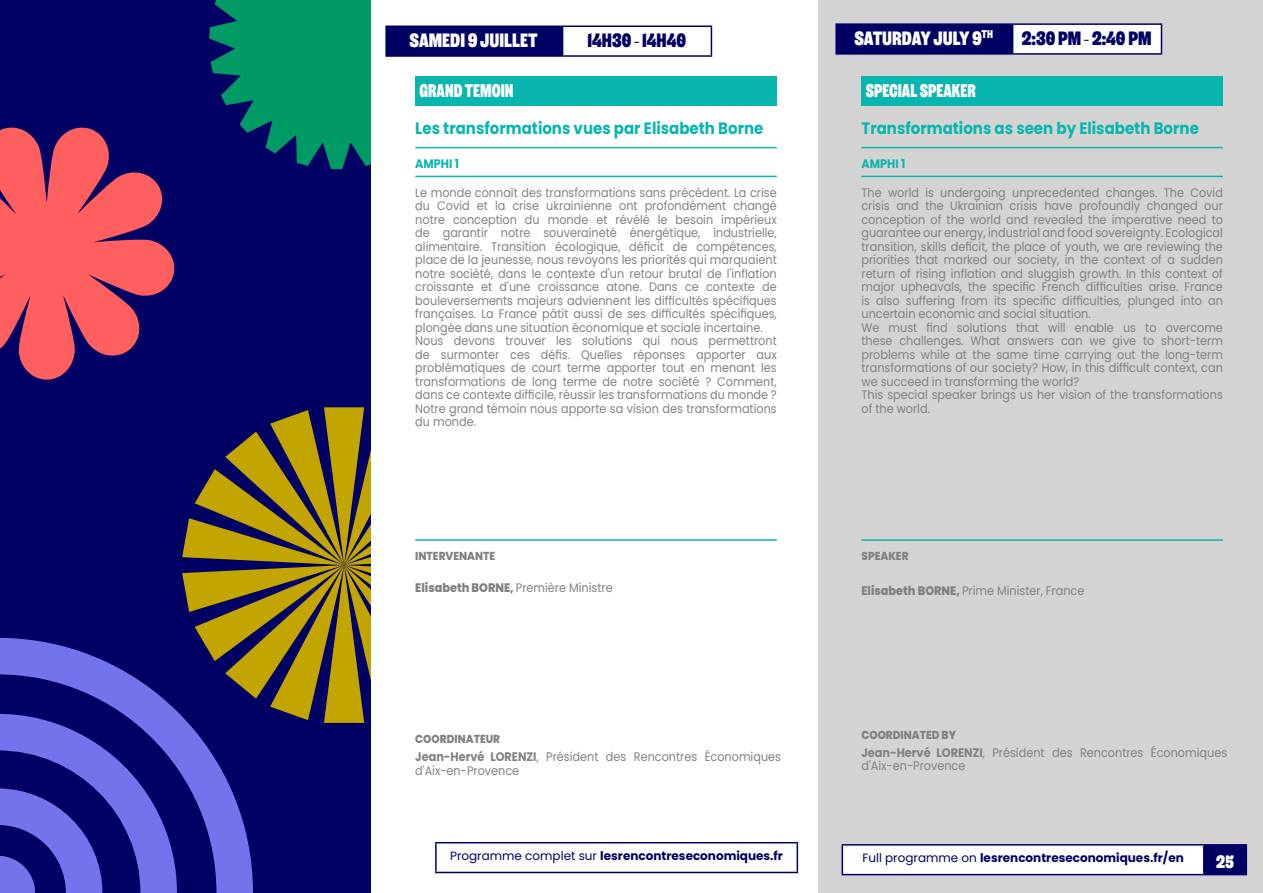
<style>
.page{position:relative;width:1263px;height:893px;background:#fff}
.page>*{position:absolute;margin:0;border:0;box-sizing:border-box;transform-origin:0 0}
.t1{font:900 22.5px "Salford Sans";color:#fff}
.t2{font:900 22.5px "Salford Sans";color:#000064}
.Numéro_session{font:900 21.45px "Salford Sans";color:#fff;scale:.91 1}
.t3{font:900 21px "Salford Sans";color:#fff}
.Titre_session_-_Neut{font:700 16.5px "Poppins";color:#09b5af;scale:.91 1}
.Note_de_cadrage{font:12.3px/13.5px "Poppins";color:#818181;scale:.91 1}
.Note_de_cadrage_EN{font:12.3px/13.5px "Poppins";color:#818181;text-align:justify;scale:.91 1}
.Désignation_interven{font:12.3px "Poppins";color:#818181;scale:.91 1}
.Amphi_neutre{font:700 12.3px "Poppins";color:#09b5af;scale:.91 1}
.t4{font:700 12px "Poppins";color:#000064}
.Désignation_interven-2{font:800 11.55px "Poppins";color:#818181;scale:.91 1}
.s1{font-weight:800}
.s2{font-weight:700}
.s3{font-weight:400}
</style>
<div class="page">
<div style="left:0;top:0;width:383px;height:893px;background:#000064"></div>
<svg style="left:209px;top:0;width:162px;height:169px"></svg>
<div style="left:371px;top:0;width:446px;height:893px;background:#fff"></div>
<div style="left:819px;top:0;width:444px;height:893px;background:#d3d3d3"></div>
<div style="left:836px;top:24px;width:177px;height:30px;background:#000064"></div>
<div style="left:1013px;top:24px;width:148px;height:30px;background:#fff"></div>
<hr style="left:835px;top:23px;width:178px;height:2px;background:#000064">
<hr style="left:835px;top:25px;width:2px;height:28px;background:#000064">
<hr style="left:835px;top:53px;width:178px;height:2px;background:#000064">
<hr style="left:1013px;top:23px;width:149px;height:2px;background:#000064">
<svg style="left:1161px;top:25px;width:1px;height:28px"></svg>
<hr style="left:1013px;top:53px;width:149px;height:2px;background:#000064">
<div style="left:386px;top:26px;width:177px;height:30px;background:#000064"></div>
<hr style="left:385px;top:26px;width:178px;height:1px;background:#000064">
<hr style="left:385px;top:27px;width:2px;height:28px;background:#000064">
<hr style="left:385px;top:55px;width:178px;height:2px;background:#000064">
<hr style="left:563px;top:26px;width:149px;height:1px;background:#000064">
<svg style="left:711px;top:27px;width:1px;height:28px"></svg>
<hr style="left:563px;top:55px;width:149px;height:2px;background:#000064">
<hr style="left:435px;top:842px;width:363px;height:1px;background:#000064">
<hr style="left:796px;top:843px;width:2px;height:29px;background:#000064">
<hr style="left:435px;top:872px;width:363px;height:1px;background:#000064">
<div style="left:842px;top:845px;width:362px;height:30px;background:#fff"></div>
<div style="left:1204px;top:845px;width:42px;height:30px;background:#000064"></div>
<hr style="left:841px;top:844px;width:363px;height:2px;background:#000064">
<hr style="left:841px;top:846px;width:2px;height:28px;background:#000064">
<hr style="left:1204px;top:844px;width:43px;height:2px;background:#000064">
<svg style="left:1203px;top:846px;width:1px;height:28px"></svg>
<hr style="left:1245px;top:846px;width:2px;height:28px;background:#000064">
<hr style="left:841px;top:874px;width:363px;height:1px;background:#000064">
<hr style="left:1204px;top:874px;width:43px;height:1px;background:#000064">
<svg style="left:0;top:407px;width:506px;height:467px"></svg>
<svg style="left:0;top:638px;width:253px;height:255px"></svg>
<svg style="left:0;top:127px;width:175px;height:253px;fill:#ff5f5f"></svg>
<div style="left:415px;top:76px;width:362px;height:30px;background:#09b5af"></div>
<hr style="left:415px;top:147px;width:362px;height:1px;background:#09b5af">
<hr style="left:415px;top:176px;width:362px;height:1px;background:#09b5af">
<hr style="left:415px;top:539px;width:362px;height:2px;background:#09b5af">
<div style="left:861px;top:76px;width:362px;height:30px;background:#09b5af"></div>
<hr style="left:861px;top:147px;width:362px;height:1px;background:#09b5af">
<hr style="left:861px;top:176px;width:362px;height:1px;background:#09b5af">
<hr style="left:861px;top:539px;width:362px;height:2px;background:#09b5af">
<p class="t1" style="left:409px;top:27px;width:130px">SAMEDI 9 JUILLET</p>
<p class="t2" style="left:588px;top:27px;width:100px">14H30 - 14H40</p>
<p class="t1" style="left:854px;top:24px;width:140px">SATURDAY JULY 9<sup>TH</sup></p>
<p class="t2" style="left:1022px;top:24px;width:131px">2:30 PM - 2:40 PM</p>
<p class="Numéro_session" style="left:420px;top:77px;width:105px">GRAND TEMOIN</p>
<p class="Titre_session_-_Neut" style="left:415px;top:119px;width:384px">Les transformations vues par Elisabeth Borne</p>
<p class="Amphi_neutre" style="left:415px;top:156px;width:50px">AMPHI 1</p>
<p class="Note_de_cadrage" style="left:415px;top:186px;width:399px;text-align:justify">Le monde connaît des transformations sans précédent. La crise du Covid et la crise ukrainienne ont profondément changé notre conception du monde et révélé le besoin impérieux de garantir notre souveraineté énergétique, industrielle, alimentaire. Transition écologique, déficit de compétences, place de la jeunesse, nous revoyons les priorités qui marquaient notre société, dans le contexte d'un retour brutal de l'inflation croissante et d'une croissance atone. Dans ce contexte de bouleversements majeurs adviennent les difficultés spécifiques françaises. La France pâtit aussi de ses difficultés spécifiques, plongée dans une situation économique et sociale incertaine.</p>
<p class="Note_de_cadrage" style="left:415px;top:334px;width:399px;text-align:justify">Nous devons trouver les solutions qui nous permettront de surmonter ces défis. Quelles réponses apporter aux problématiques de court terme apporter tout en menant les transformations de long terme de notre société ? Comment, dans ce contexte difficile, réussir les transformations du monde ?</p>
<p class="Note_de_cadrage" style="left:415px;top:402px;width:399px">Notre grand témoin nous apporte sa vision des transformations du monde.</p>
<p class="Numéro_session" style="left:866px;top:77px;width:123px">SPECIAL SPEAKER</p>
<p class="Titre_session_-_Neut" style="left:861px;top:119px;width:372px">Transformations as seen by Elisabeth Borne</p>
<p class="Amphi_neutre" style="left:861px;top:156px;width:50px">AMPHI 1</p>
<p class="Note_de_cadrage_EN" style="left:861px;top:186px;width:399px">The world is undergoing unprecedented changes. The Covid crisis and the Ukrainian crisis have profoundly changed our conception of the world and revealed the imperative need to guarantee our energy, industrial and food sovereignty. Ecological transition, skills deficit, the place of youth, we are reviewing the priorities that marked our society, in the context of a sudden return of rising inflation and sluggish growth. In this context of major upheavals, the specific French difficulties arise. France is also suffering from its specific difficulties, plunged into an uncertain economic and social situation.</p>
<p class="Note_de_cadrage_EN" style="left:861px;top:321px;width:399px">We must find solutions that will enable us to overcome these challenges. What answers can we give to short-term problems while at the same time carrying out the long-term transformations of our society? How, in this difficult context, can we succeed in transforming the world?</p>
<p class="Note_de_cadrage_EN" style="left:861px;top:388px;width:399px">This special speaker brings us her vision of the transformations of the world.</p>
<p class="Désignation_interven-2" style="left:415px;top:550px;width:89px">INTERVENANTE</p>
<p class="Désignation_interven" style="left:415px;top:580px;width:218px"><span class="s1">Elisabeth BORNE,</span> Première Ministre</p>
<p class="Désignation_interven-2" style="left:415px;top:733px;width:95px">COORDINATEUR</p>
<p class="Note_de_cadrage" style="left:415px;top:750px;width:403px"><span class="s2">Jean-Hervé LORENZI</span>, Président des Rencontres Économiques d'Aix-en-Provence</p>
<p class="Désignation_interven-2" style="left:861px;top:549px;width:53px">SPEAKER</p>
<p class="Désignation_interven" style="left:861px;top:584px;width:246px"><span class="s1">Elisabeth BORNE,</span> Prime Minister, France</p>
<p class="Désignation_interven-2" style="left:861px;top:728px;width:105px">COORDINATED BY</p>
<p class="Note_de_cadrage" style="left:861px;top:745px;width:403px"><span class="s2">Jean-Hervé LORENZI</span>, Président des Rencontres Économiques d'Aix-en-Provence</p>
<p class="t4" style="left:450px;top:849px;width:334px"><span class="s3">Programme complet sur</span> lesrencontreseconomiques.fr</p>
<p class="t4" style="left:862px;top:851px;width:323px"><span class="s3">Full programme on</span> lesrencontreseconomiques.fr/en</p>
<h3 class="t3" style="left:1216px;top:848px;width:20px">25</h3>
</div>
